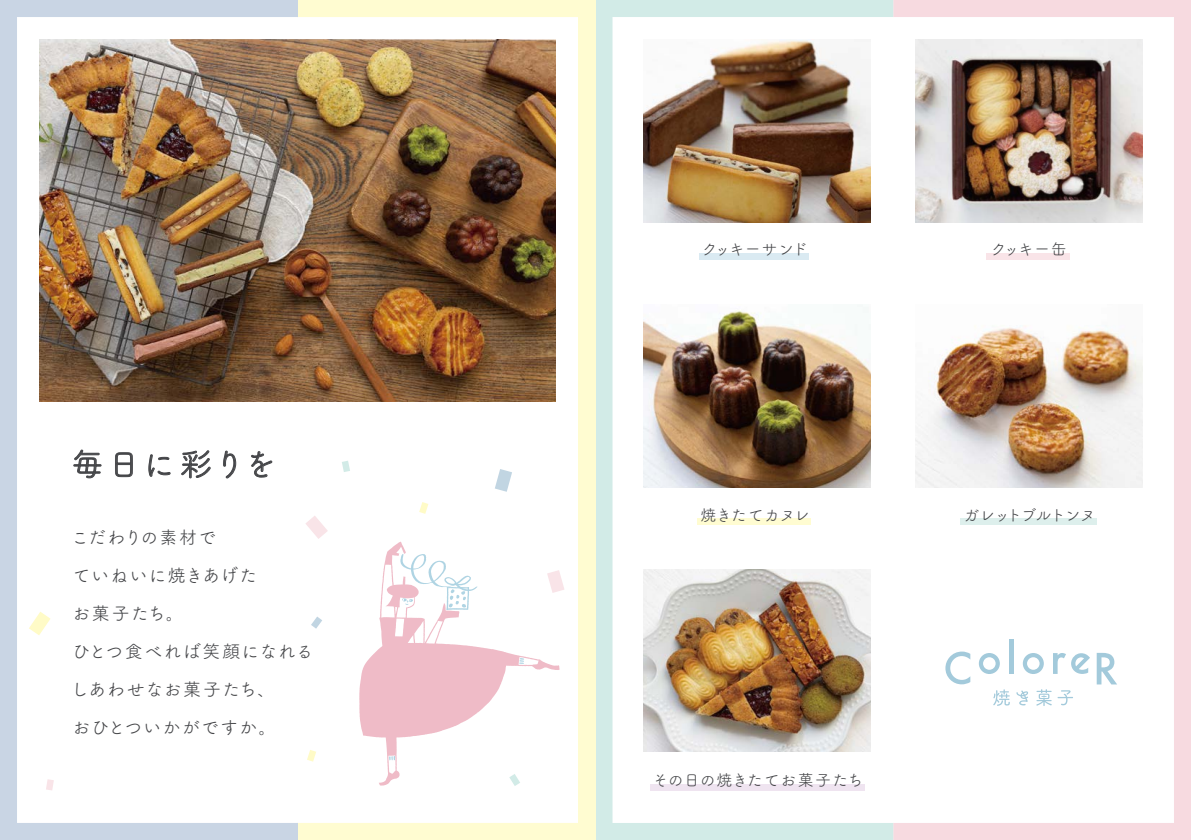
<style>
.page{position:relative;width:1191px;height:840px;background:#fff}
.page>*{position:absolute;margin:0;border:0;box-sizing:border-box;transform-origin:0 0}
.t1{font:32px "Tsuku A Rd Gothic";letter-spacing:.09em;color:#454649}
.t2{font:18px/38px "Tsuku A Rd Gothic Std R";letter-spacing:.05em;color:#454649}
.t3{font:16px "Tsuku A Rd Gothic";letter-spacing:-.035em;color:#454649}
.t4{font:16px "Tsuku A Rd Gothic";letter-spacing:.01em;color:#454649}
.t5{font:16px "Tsuku A Rd Gothic";letter-spacing:-.085em;color:#454649}
</style>
<div class="page">
<svg style="left:893px;top:0;width:298px;height:839px"></svg>
<svg style="left:595px;top:0;width:298px;height:839px"></svg>
<div style="left:698px;top:253px;width:110px;height:6px;background:#daeaf2"></div>
<div style="left:986px;top:253px;width:83px;height:6px;background:#f9e4e8"></div>
<div style="left:697px;top:518px;width:113px;height:7px;background:#fffcd1"></div>
<div style="left:650px;top:783px;width:214px;height:7px;background:#efe4f0"></div>
<div style="left:960px;top:518px;width:136px;height:7px;background:#ddefec"></div>
<img style="left:916px;top:40px;width:226px;height:182px">
<img style="left:643px;top:304px;width:227px;height:183px">
<img style="left:643px;top:568px;width:227px;height:183px">
<img style="left:643px;top:40px;width:227px;height:182px">
<img style="left:916px;top:304px;width:226px;height:183px">
<img style="left:298px;top:0;width:297px;height:839px">
<img style="left:0;top:0;width:298px;height:839px">
<svg style="left:945px;top:651px;width:25px;height:33px"></svg>
<hr style="left:1009px;top:639px;width:4px;height:34px;background:#a3cadb">
<svg style="left:1053px;top:652px;width:37px;height:21px"></svg>
<svg style="left:1096px;top:652px;width:21px;height:32px"></svg>
<svg style="left:978px;top:652px;width:21px;height:21px"></svg>
<svg style="left:1022px;top:652px;width:21px;height:21px"></svg>
<svg style="left:1016px;top:690px;width:12px;height:15px"></svg>
<svg style="left:1057px;top:689px;width:16px;height:16px"></svg>
<svg style="left:1036px;top:688px;width:15px;height:17px"></svg>
<svg style="left:993px;top:689px;width:16px;height:16px"></svg>
<h1 class="t1" style="left:71px;top:439px;width:206px">毎日に彩りを</h1>
<p class="t2" style="left:71px;top:516px;width:244px">こだわりの素材で<br>ていねいに焼きあげた<br>お菓子たち。<br>ひとつ食べれば笑顔になれるしあわせなお菓子たち、<br>おひとついかがですか。</p>
<p class="t3" style="left:701px;top:237px;width:108px">クッキーサンド</p>
<p class="t3" style="left:991px;top:237px;width:77px">クッキー缶</p>
<p class="t3" style="left:700px;top:502px;width:111px">焼きたてカヌレ</p>
<p class="t4" style="left:652px;top:767px;width:212px">その日の焼きたてお菓子たち</p>
<p class="t5" style="left:963px;top:502px;width:134px">ガレットブルトンヌ</p>
</div>
